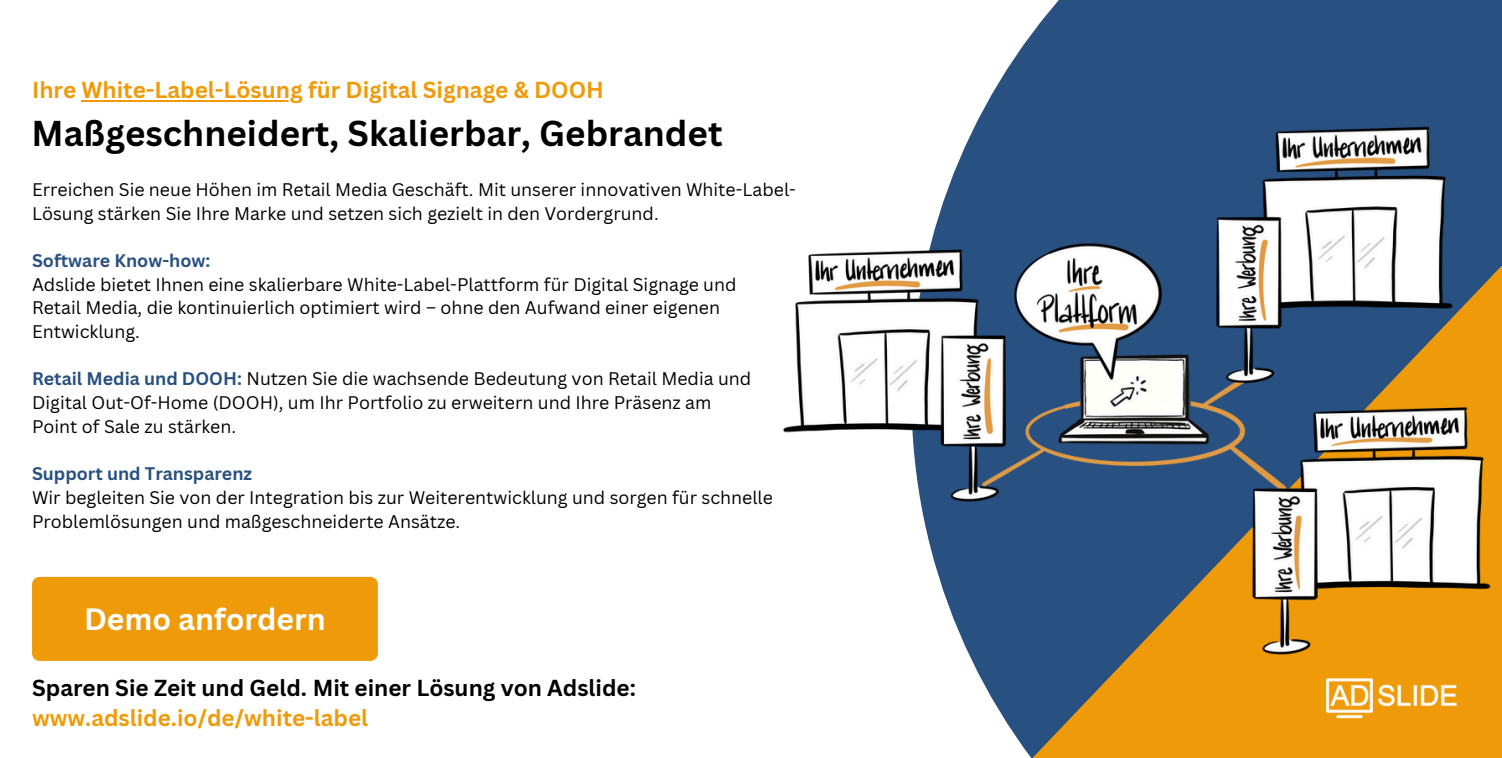
<style>
.page{position:relative;width:1502px;height:758px;background:#fff}
.page>*{position:absolute;margin:0;border:0;box-sizing:border-box;transform-origin:0 0}
.t1{font:700 35px "Canva Sans";color:#000}
.t2{font:700 30px "Canva Sans";color:#fff}
.t3{font:700 22.5px/30px "Canva Sans";color:#000}
.t4{font:700 22.5px "Canva Sans";color:#ef9b09}
.t5{font:17.75px/23.8px "Canva Sans";color:#000}
.t6{font:700 17.75px "Canva Sans";color:#285080}
.s1{font-weight:700;color:#285080}
.s2{color:#ef9b09}
</style>
<div class="page">
<svg style="left:974px;top:0;width:528px;height:682px;fill:#285080"></svg>
<svg style="left:983px;top:35px;width:519px;height:722px;background:#7c7358"></svg>
<img style="left:1314px;top:667px;width:152px;height:58px">
<img style="left:783px;top:114px;width:719px;height:551px">
<div style="left:32px;top:577px;width:346px;height:83px;background:#ef9b09;border-radius:7px"></div>
<hr style="left:82px;top:100px;width:221px;height:1px;background:#ef9b09">
<p class="t4" style="left:32px;top:74px;width:573px">Ihre White-Label-Lösung für Digital Signage &amp; DOOH</p>
<h2 class="t1" style="left:31px;top:109px;width:693px">Maßgeschneidert, Skalierbar, Gebrandet</h2>
<p class="t5" style="left:32px;top:177px;width:765px">Erreichen Sie neue Höhen im Retail Media Geschäft. Mit unserer innovativen White-Label-<br>Lösung stärken Sie Ihre Marke und setzen sich gezielt in den Vordergrund.</p>
<h3 class="t6" style="left:32px;top:248px;width:180px">Software Know-how:</h3>
<h1 class="t5" style="left:32px;top:272px;width:706px">Adslide bietet Ihnen eine skalierbare White-Label-Plattform für Digital Signage und</h1>
<p class="t5" style="left:32px;top:295px;width:689px">Retail Media, die kontinuierlich optimiert wird – ohne den Aufwand einer eigenen<br>Entwicklung.</p>
<p class="t5" style="left:32px;top:366px;width:721px"><span class="s1">Retail Media und DOOH:</span> Nutzen Sie die wachsende Bedeutung von Retail Media und</p>
<p class="t5" style="left:32px;top:390px;width:681px">Digital Out-Of-Home (DOOH), um Ihr Portfolio zu erweitern und Ihre Präsenz am</p>
<p class="t5" style="left:32px;top:414px;width:206px">Point of Sale zu stärken.</p>
<p class="t6" style="left:32px;top:461px;width:221px">Support und Transparenz</p>
<p class="t5" style="left:32px;top:485px;width:742px">Wir begleiten Sie von der Integration bis zur Weiterentwicklung und sorgen für schnelle<br>Problemlösungen und maßgeschneiderte Ansätze.</p>
<h2 class="t2" style="left:84px;top:598px;width:243px">Demo anfordern</h2>
<h3 class="t3" style="left:32px;top:672px;width:605px">Sparen Sie Zeit und Geld. Mit einer Lösung von Adslide: <span class="s2">www.adslide.io/de/white-label</span></h3>
</div>
